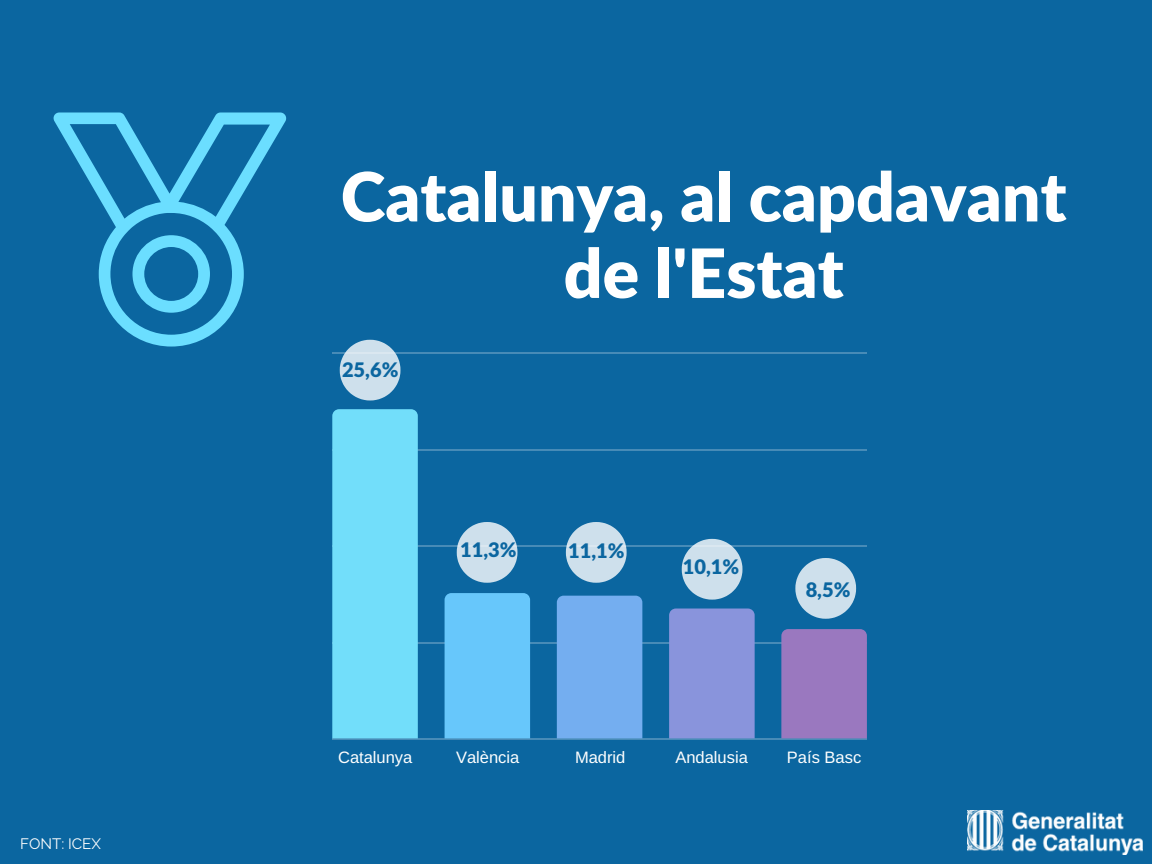
<style>
.page{position:relative;width:1152px;height:864px;background:#0b66a0}
.page>*{position:absolute;margin:0;border:0;box-sizing:border-box;transform-origin:0 0}
.t1{font:900 67.95px/76.5px "Lato";color:#fff;text-align:center}
.t2{font:900 20.1px "Lato";color:#0b66a0}
.t3{font:16.5px "Arimo";color:#fff}
.t4{font:15.15px "Raleway";color:#fff}
</style>
<div class="page">
<img style="left:967px;top:810px;width:176px;height:45px">
<hr style="left:332px;top:738px;width:535px;height:2px;background:#fff">
<hr style="left:332px;top:642px;width:535px;height:1px;background:#fff">
<hr style="left:332px;top:546px;width:535px;height:1px;background:#fff">
<hr style="left:332px;top:449px;width:535px;height:1px;background:#fff">
<hr style="left:332px;top:353px;width:535px;height:1px;background:#fff">
<div style="left:332px;top:409px;width:86px;height:329px;background:#72defa"></div>
<div style="left:445px;top:593px;width:85px;height:145px;background:#67c7fb"></div>
<div style="left:557px;top:596px;width:85px;height:142px;background:#74aef0"></div>
<div style="left:669px;top:609px;width:86px;height:129px;background:#8994dc"></div>
<div style="left:781px;top:629px;width:86px;height:109px;background:#9a78bf"></div>
<svg style="left:340px;top:340px;width:60px;height:60px"></svg>
<svg style="left:457px;top:522px;width:60px;height:61px"></svg>
<svg style="left:566px;top:522px;width:61px;height:61px"></svg>
<svg style="left:682px;top:539px;width:60px;height:61px"></svg>
<svg style="left:795px;top:558px;width:61px;height:61px"></svg>
<svg style="left:53px;top:112px;width:233px;height:234px"></svg>
<svg style="left:132px;top:235px;width:78px;height:78px"></svg>
<p class="t4" style="left:20px;top:835px;width:82px">FONT: ICEX</p>
<h1 class="t1" style="left:341px;top:157px;width:727px">Catalunya, al capdavant de l'Estat</h1>
<p class="t2" style="left:342px;top:357px;width:58px">25,6%</p>
<p class="t2" style="left:460px;top:537px;width:58px">11,3%</p>
<p class="t2" style="left:568px;top:539px;width:58px">11,1%</p>
<p class="t2" style="left:683px;top:554px;width:58px">10,1%</p>
<p class="t2" style="left:806px;top:577px;width:46px">8,5%</p>
<p class="t3" style="left:338px;top:748px;width:76px">Catalunya</p>
<p class="t3" style="left:456px;top:748px;width:65px">València</p>
<p class="t3" style="left:575px;top:748px;width:52px">Madrid</p>
<p class="t3" style="left:675px;top:748px;width:74px">Andalusia</p>
<p class="t3" style="left:787px;top:748px;width:76px">País Basc</p>
</div>
